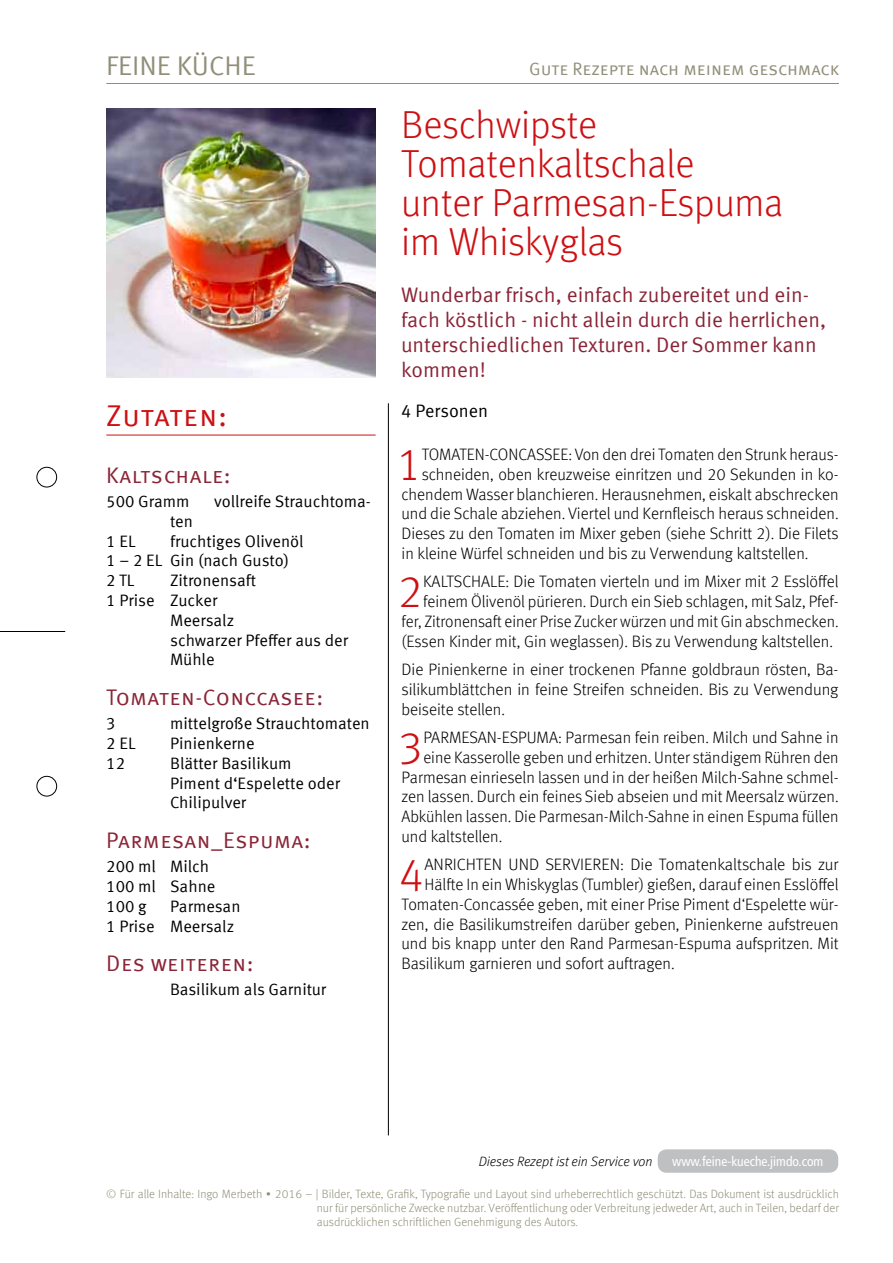
<style>
.page{position:relative;width:893px;height:1263px;background:#fff}
.page>*{position:absolute;margin:0;border:0;box-sizing:border-box;transform-origin:0 0}
.t1{font:300 45.3px "Meta Offc";color:#cd1013}
.t2{font:300 39px/39px "Meta Offc";letter-spacing:-.005em;color:#cd1013}
.t3{font:30px "Meta Sc Offc Norm";letter-spacing:.01em;color:#cd1013}
.t4{font:27px "Meta Sc Offc Norm";color:#918f79}
.t5{font:22.5px "Meta Sc Offc Norm";letter-spacing:.02em;color:#8a2537}
.t6{font:21px/25.2px "Meta Offc Norm";color:#8a2537}
.t7{font:18px "Meta Sc Offc Norm";letter-spacing:-.005em;color:#918f79}
.t8{font:18px "Meta Offc Norm";color:#000}
.t9{font:300 16.5px/19.8px "Meta Offc";color:#000;text-align:justify}
.t10{font:16.5px/19.8px "Meta Offc Norm";color:#000}
.t11{font:italic 300 13.5px "Meta Offc";color:#000}
.t12{font:condensed 13.5px "Frutiger LT Std";color:#fff}
.t13{font:300 12px/14.4px "Meta Offc";color:#918f79;text-align:justify}
</style>
<div class="page">
<hr style="left:106px;top:83px;width:733px;height:1px;background:#918f79">
<div style="left:37px;top:467px;width:20px;height:20px;border:1px solid #000;border-radius:50%"></div>
<div style="left:37px;top:776px;width:20px;height:20px;border:1px solid #000;border-radius:50%"></div>
<hr style="left:0;top:631px;width:65px;height:1px;background:#000">
<div style="left:658px;top:1149px;width:180px;height:24px;background:#bfc0c1;border-radius:9px"></div>
<hr style="left:388px;top:403px;width:1px;height:732px;background:#000">
<hr style="left:106px;top:435px;width:270px;height:1px;background:#cd1013">
<img style="left:106px;top:108px;width:270px;height:270px">
<h3 class="t4" style="left:106px;top:50px;width:151px">FEINE KÜCHE</h3>
<p class="t7" style="left:529px;top:58px;width:311px">Gute Rezepte nach meinem geschmack</p>
<h3 class="t3" style="left:106px;top:398px;width:122px">Zutaten:</h3>
<h3 class="t5" style="left:106px;top:462px;width:126px">Kaltschale:</h3>
<p class="t10" style="left:106px;top:492px;width:85px">500 Gramm</p>
<p class="t10" style="left:214px;top:492px;width:158px">vollreife Strauchtoma-</p>
<p class="t10" style="left:170px;top:512px;width:24px">ten</p>
<p class="t10" style="left:106px;top:531px;width:31px">1 EL</p>
<p class="t10" style="left:106px;top:531px;width:199px;text-indent:64px">fruchtiges Olivenöl<br>1 – 2 EL Gin (nach Gusto)<br>2 TL</p>
<p class="t10" style="left:106px;top:571px;width:151px;text-indent:64px">Zitronensaft<br>1 Prise Zucker</p>
<p class="t10" style="left:170px;top:611px;width:180px">Meersalz<br>schwarzer Pfeffer aus der<br>Mühle</p>
<h3 class="t5" style="left:106px;top:684px;width:218px">Tomaten-Conccasee:</h3>
<p class="t10" style="left:106px;top:714px;width:11px">3</p>
<p class="t10" style="left:170px;top:714px;width:201px">mittelgroße Strauchtomaten</p>
<p class="t10" style="left:106px;top:734px;width:31px">2 EL</p>
<p class="t10" style="left:170px;top:734px;width:86px">Pinienkerne</p>
<p class="t10" style="left:106px;top:754px;width:20px">12</p>
<p class="t10" style="left:170px;top:754px;width:172px">Blätter Basilikum<br>Piment d‘Espelette oder<br>Chilipulver</p>
<h3 class="t5" style="left:106px;top:827px;width:206px">Parmesan_Espuma:</h3>
<p class="t10" style="left:106px;top:857px;width:111px">200 ml Milch<br>100 ml Sahne<br>100 g</p>
<p class="t10" style="left:106px;top:897px;width:136px;text-indent:64px">Parmesan<br>1 Prise Meersalz</p>
<h3 class="t5" style="left:106px;top:950px;width:149px">Des weiteren:</h3>
<p class="t10" style="left:170px;top:980px;width:158px">Basilikum als Garnitur</p>
<h2 class="t2" style="left:401px;top:106px;width:384px">Beschwipste<br>Tomatenkaltschale unter Parmesan-Espuma im Whiskyglas</h2>
<p class="t6" style="left:401px;top:282px;width:427px">Wunderbar frisch, einfach zubereitet und ein&shy;fach köstlich - nicht allein durch die herrlichen, unterschiedlichen Texturen. Der Sommer kann kommen!</p>
<p class="t8" style="left:401px;top:400px;width:89px">4 Personen</p>
<h1 class="t1" style="left:396px;top:438px;width:27px">1</h1>
<p class="t9" style="left:422px;top:445px;width:418px">TOMATEN-CONCASSEE: Von den drei Tomaten den Strunk heraus-</p>
<p class="t9" style="left:422px;top:465px;width:418px">schneiden, oben kreuzweise einritzen und 20 Sekunden in ko-</p>
<p class="t9" style="left:401px;top:484px;width:439px">chendem Wasser blanchieren. Herausnehmen, eiskalt abschrecken</p>
<p class="t9" style="left:401px;top:504px;width:439px">und die Schale abziehen. Viertel und Kernfleisch heraus schneiden.</p>
<p class="t9" style="left:401px;top:524px;width:439px">Dieses zu den Tomaten im Mixer geben (siehe Schritt 2). Die Filets</p>
<p class="t9" style="left:401px;top:544px;width:408px">in kleine Würfel schneiden und bis zu Verwendung kaltstellen.</p>
<h1 class="t1" style="left:397px;top:566px;width:27px">2</h1>
<p class="t9" style="left:423px;top:572px;width:417px">KALTSCHALE: Die Tomaten vierteln und im Mixer mit 2 Esslöffel</p>
<p class="t9" style="left:423px;top:592px;width:417px">feinem Ölivenöl pürieren. Durch ein Sieb schlagen, mit Salz, Pfef-</p>
<p class="t9" style="left:401px;top:612px;width:439px">fer, Zitronensaft einer Prise Zucker würzen und mit Gin abschmecken.</p>
<p class="t9" style="left:401px;top:631px;width:433px">(Essen Kinder mit, Gin weglassen). Bis zu Verwendung kaltstellen.</p>
<p class="t9" style="left:401px;top:660px;width:439px">Die Pinienkerne in einer trockenen Pfanne goldbraun rösten, Ba&shy;silikumblättchen in feine Streifen schneiden. Bis zu Verwendung beiseite stellen.</p>
<h1 class="t1" style="left:398px;top:721px;width:27px">3</h1>
<p class="t9" style="left:423px;top:728px;width:417px">PARMESAN-ESPUMA: Parmesan fein reiben. Milch und Sahne in</p>
<p class="t9" style="left:423px;top:747px;width:417px">eine Kasserolle geben und erhitzen. Unter ständigem Rühren den</p>
<p class="t9" style="left:401px;top:767px;width:439px">Parmesan einrieseln lassen und in der heißen Milch-Sahne schmel-</p>
<p class="t9" style="left:401px;top:787px;width:439px">zen lassen. Durch ein feines Sieb abseien und mit Meersalz würzen.</p>
<p class="t9" style="left:401px;top:807px;width:439px">Abkühlen lassen. Die Parmesan-Milch-Sahne in einen Espuma füllen</p>
<p class="t9" style="left:401px;top:827px;width:102px">und kaltstellen.</p>
<h1 class="t1" style="left:399px;top:848px;width:27px">4</h1>
<p class="t9" style="left:424px;top:855px;width:416px">ANRICHTEN UND SERVIEREN: Die Tomatenkaltschale bis zur</p>
<p class="t9" style="left:424px;top:875px;width:416px">Hälfte In ein Whiskyglas (Tumbler) gießen, darauf einen Esslöffel</p>
<p class="t9" style="left:401px;top:895px;width:439px">Tomaten-Concassée geben, mit einer Prise Piment d‘Espelette wür-</p>
<p class="t9" style="left:401px;top:914px;width:439px">zen, die Basilikumstreifen darüber geben, Pinienkerne aufstreuen</p>
<p class="t9" style="left:401px;top:934px;width:439px">und bis knapp unter den Rand Parmesan-Espuma aufspritzen. Mit</p>
<p class="t9" style="left:401px;top:954px;width:275px">Basilikum garnieren und sofort auftragen.</p>
<p class="t11" style="left:479px;top:1154px;width:175px">Dieses Rezept ist ein Service von</p>
<p class="t12" style="left:672px;top:1153px;width:153px">www.feine-kueche.jimdo.com</p>
<p class="t13" style="left:317px;top:1186px;width:524px;text-indent:-210px">© Für alle Inhalte: Ingo Merbeth ∙ 2016 – | Bilder, Texte, Grafik, Typografie und Layout sind urheberrechtlich geschützt. Das Dokument ist ausdrücklich nur für persönliche Zwecke nutzbar. Veröffentlichung oder Verbreitung jedweder Art, auch in Teilen, bedarf der ausdrücklichen schriftlichen Genehmigung des Autors.</p>
</div>
